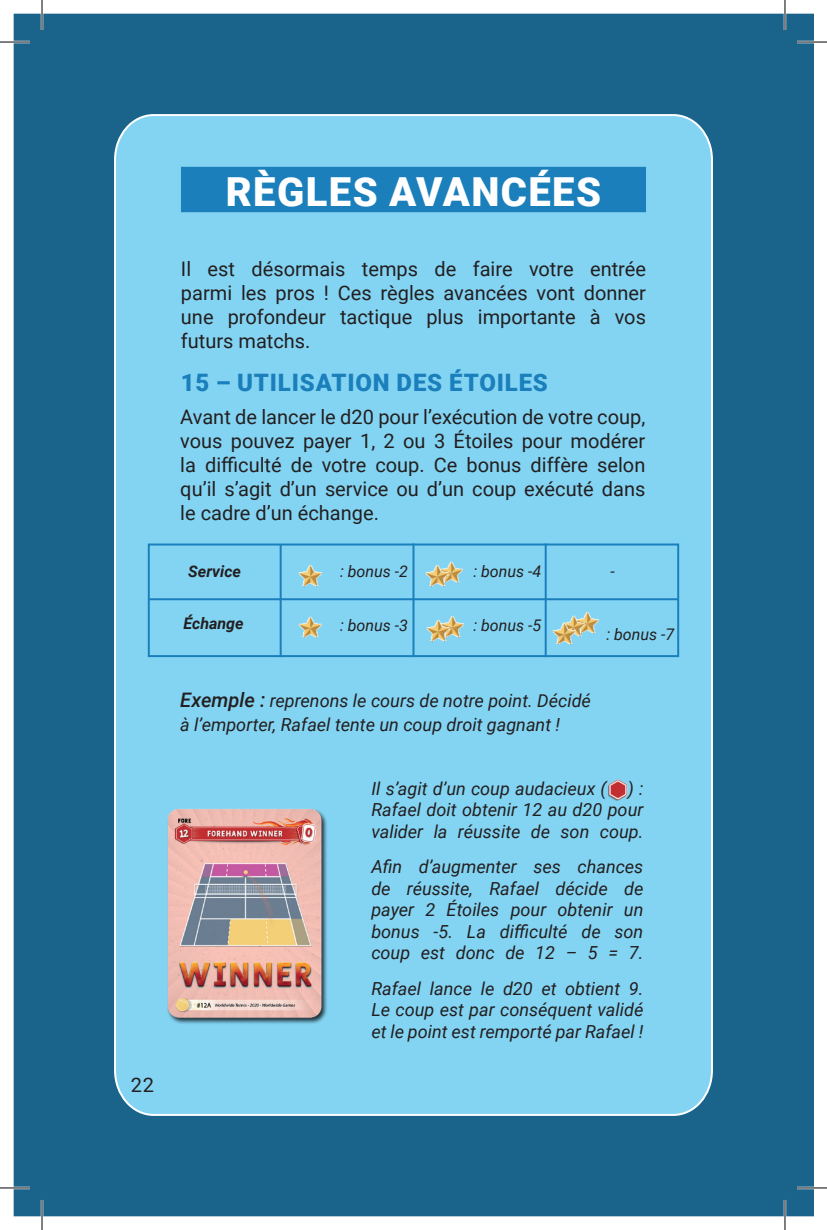
<style>
.page{position:relative;width:827px;height:1230px;background:#fff}
.page>*{position:absolute;margin:0;border:0;box-sizing:border-box;transform-origin:0 0}
.t1{font:900 40px "Roboto";letter-spacing:.035em;color:#fff}
.t2{font:900 24px "Roboto";letter-spacing:.035em;color:#1b7fbc}
.t3{font:20px/24px "Roboto";color:#231f20;text-align:justify}
.t4{font:italic 18px/21.6px "Roboto";color:#231f20;text-align:justify}
.t5{font:italic 16px "Roboto";color:#231f20}
.t6{font:italic 700 16px "Roboto";color:#231f20}
.s1{font-weight:500;font-size:20px}
</style>
<div class="page">
<div style="left:14px;top:14px;width:799px;height:1202px;background:#1a648c"></div>
<div style="left:113px;top:113px;width:601px;height:1003px;background:#83d4f3"></div>
<div style="left:181px;top:167px;width:465px;height:45px;background:#1b7fbc"></div>
<div style="left:148px;top:543px;width:531px;height:114px;border:2px solid #1b7fbc"></div>
<hr style="left:149px;top:598px;width:529px;height:2px;background:#1b7fbc">
<hr style="left:544px;top:543px;width:2px;height:114px;background:#1b7fbc">
<hr style="left:412px;top:543px;width:2px;height:114px;background:#1b7fbc">
<hr style="left:280px;top:544px;width:2px;height:113px;background:#1b7fbc">
<img style="left:164px;top:797px;width:165px;height:230px">
<img style="left:297px;top:562px;width:27px;height:26px">
<img style="left:297px;top:614px;width:27px;height:25px">
<img style="left:439px;top:613px;width:27px;height:26px">
<img style="left:425px;top:617px;width:28px;height:26px">
<img style="left:437px;top:559px;width:28px;height:25px">
<img style="left:423px;top:563px;width:28px;height:25px">
<img style="left:574px;top:609px;width:28px;height:26px">
<img style="left:560px;top:613px;width:28px;height:25px">
<img style="left:550px;top:620px;width:28px;height:25px">
<img style="left:602px;top:776px;width:35px;height:34px">
<hr style="left:0;top:41px;width:30px;height:2px;background:#fff">
<hr style="left:797px;top:41px;width:30px;height:2px;background:#fff">
<hr style="left:0;top:1186px;width:30px;height:2px;background:#fff">
<hr style="left:797px;top:1186px;width:30px;height:2px;background:#fff">
<hr style="left:41px;top:0;width:2px;height:30px;background:#fff">
<hr style="left:41px;top:1199px;width:2px;height:30px;background:#fff">
<hr style="left:783px;top:0;width:3px;height:30px;background:#fff">
<hr style="left:783px;top:1199px;width:3px;height:30px;background:#fff">
<hr style="left:0;top:42px;width:30px;height:1px;background:#000">
<hr style="left:797px;top:42px;width:30px;height:1px;background:#000">
<hr style="left:0;top:1187px;width:30px;height:1px;background:#000">
<hr style="left:797px;top:1187px;width:30px;height:1px;background:#000">
<hr style="left:42px;top:0;width:1px;height:30px;background:#000">
<hr style="left:42px;top:1199px;width:1px;height:30px;background:#000">
<hr style="left:784px;top:0;width:1px;height:30px;background:#000">
<hr style="left:784px;top:1199px;width:1px;height:30px;background:#000">
<p class="t3" style="left:131px;top:1072px;width:25px">22</p>
<h1 class="t1" style="left:226px;top:163px;width:377px">RÈGLES AVANCÉES</h1>
<p class="t3" style="left:181px;top:256px;width:466px">Il est désormais temps de faire votre entrée parmi les pros ! Ces règles avancées vont donner une profondeur tactique plus importante à vos futurs matchs.</p>
<h2 class="t2" style="left:181px;top:365px;width:369px">15 – UTILISATION DES ÉTOILES</h2>
<p class="t3" style="left:180px;top:403px;width:466px">Avant de lancer le d20 pour l’exécution de votre coup, vous pouvez payer 1, 2 ou 3 Étoiles pour modérer la difficulté de votre coup. Ce bonus diffère selon qu’il s’agit d’un service ou d’un coup exécuté dans le cadre d’un échange.</p>
<p class="t6" style="left:188px;top:560px;width:54px">Service</p>
<p class="t5" style="left:340px;top:560px;width:69px">: bonus -2</p>
<p class="t5" style="left:473px;top:560px;width:69px">: bonus -4</p>
<p class="t5" style="left:610px;top:560px;width:6px">-</p>
<p class="t6" style="left:183px;top:611px;width:62px">Échange</p>
<p class="t5" style="left:340px;top:614px;width:69px">: bonus -3</p>
<p class="t5" style="left:473px;top:614px;width:69px">: bonus -5</p>
<p class="t5" style="left:606px;top:623px;width:69px">: bonus -7</p>
<p class="t4" style="left:180px;top:687px;width:412px;line-height:24px"><span class="s1">Exemple :</span> reprenons le cours de notre point. Décidé à l’emporter, Rafael tente un coup droit gagnant !</p>
<p class="t4" style="left:371px;top:776px;width:273px">Il s’agit d’un coup audacieux ( ) :<br>Rafael doit obtenir 12 au d20 pour valider la réussite de son coup.</p>
<p class="t4" style="left:371px;top:855px;width:273px">Afin d’augmenter ses chances de réussite, Rafael décide de payer 2 Étoiles pour obtenir un bonus -5. La difficulté de son coup est donc de 12 – 5 = 7.</p>
<p class="t4" style="left:371px;top:976px;width:273px">Rafael lance le d20 et obtient 9.<br>Le coup est par conséquent validé et le point est remporté par Rafael !</p>
</div>
